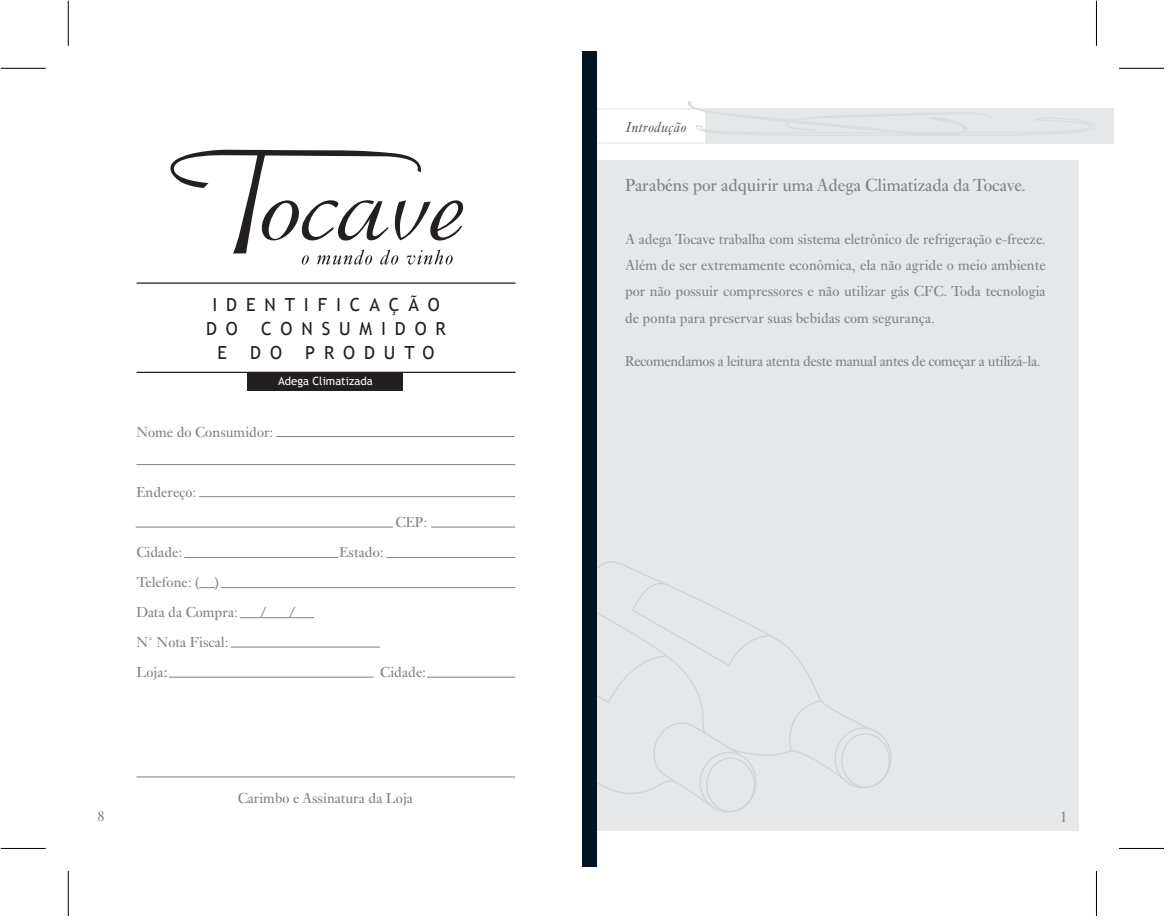
<style>
.page{position:relative;width:1170px;height:922px;background:#fff}
.page>*{position:absolute;margin:0;border:0;box-sizing:border-box;transform-origin:0 0}
.t1{font:18.12px "Ehrhardt";letter-spacing:-.005em;color:#808285}
.t2{font:18px/24px "Trebuchet MS";letter-spacing:.5em;color:#231f20}
.t3{font:15px/26.2px "Ehrhardt";color:#808285}
.t4{font:15px "Ehrhardt";letter-spacing:-.02em;color:#808285}
.t5{font:italic 15px "Ehrhardt";color:#57585a}
.t6{font:11.38px "Trebuchet MS";color:#fff}
.s1{font-family:"Trebuchet MS";font-size:13px}
</style>
<div class="page">
<div style="left:583px;top:160px;width:495px;height:670px;background:#e6e7e9"></div>
<div style="left:705px;top:108px;width:408px;height:35px;background:#e6e7e9"></div>
<div style="left:582px;top:108px;width:185px;height:35px;border:1px solid #e6e7e9"></div>
<svg style="left:679px;top:101px;width:88px;height:36px"></svg>
<div style="left:841px;top:733px;width:48px;height:54px;border:1px solid #d1d2d4;border-radius:50%"></div>
<svg style="left:596px;top:564px;width:247px;height:245px"></svg>
<div style="left:706px;top:757px;width:48px;height:55px;border:1px solid #d1d2d4;border-radius:50%"></div>
<div style="left:699px;top:751px;width:57px;height:61px;border:1px solid #d1d2d4;border-radius:50%"></div>
<div style="left:582px;top:51px;width:14px;height:815px;background:#001522"></div>
<hr style="left:68px;top:1px;width:1px;height:45px;background:#000">
<hr style="left:1px;top:68px;width:45px;height:1px;background:#000">
<hr style="left:1px;top:848px;width:45px;height:1px;background:#000">
<hr style="left:68px;top:870px;width:1px;height:45px;background:#000">
<hr style="left:1096px;top:1px;width:1px;height:45px;background:#000">
<hr style="left:1118px;top:68px;width:45px;height:1px;background:#000">
<hr style="left:1118px;top:848px;width:45px;height:1px;background:#000">
<hr style="left:1096px;top:870px;width:1px;height:45px;background:#000">
<hr style="left:137px;top:282px;width:378px;height:2px;background:#231f20">
<hr style="left:137px;top:371px;width:378px;height:2px;background:#231f20">
<div style="left:247px;top:372px;width:156px;height:18px;background:#231f20"></div>
<hr style="left:276px;top:436px;width:238px;height:1px;background:#808285">
<hr style="left:136px;top:464px;width:379px;height:1px;background:#808285">
<hr style="left:431px;top:526px;width:84px;height:1px;background:#808285">
<hr style="left:136px;top:526px;width:257px;height:1px;background:#808285">
<hr style="left:199px;top:496px;width:316px;height:1px;background:#808285">
<hr style="left:386px;top:557px;width:129px;height:1px;background:#808285">
<hr style="left:184px;top:557px;width:154px;height:1px;background:#808285">
<hr style="left:221px;top:587px;width:294px;height:1px;background:#808285">
<svg style="left:199px;top:587px;width:16px;height:1px"></svg>
<hr style="left:240px;top:617px;width:74px;height:1px;background:#808285">
<hr style="left:231px;top:646px;width:149px;height:1px;background:#808285">
<hr style="left:427px;top:676px;width:88px;height:1px;background:#808285">
<hr style="left:169px;top:676px;width:205px;height:1px;background:#808285">
<hr style="left:136px;top:776px;width:379px;height:1px;background:#808285">
<svg style="left:170px;top:150px;width:294px;height:114px"></svg>
<p class="t2" style="left:206px;top:293px;width:235px;text-indent:6px">IDENTIFICAÇÃO<br>D O</p>
<p class="t2" style="left:261px;top:317px;width:186px">CONSUMIDOR</p>
<p class="t2" style="left:217px;top:341px;width:11px">E</p>
<p class="t2" style="left:250px;top:341px;width:33px">D O</p>
<p class="t2" style="left:305px;top:341px;width:131px">PRODUTO</p>
<p class="t6" style="left:278px;top:374px;width:96px">Adega Climatizada</p>
<p class="t3" style="left:136px;top:418px;width:139px">Nome do Consumidor:</p>
<p class="t3" style="left:136px;top:478px;width:62px">Endereço:</p>
<p class="t3" style="left:136px;top:538px;width:47px">Cidade:</p>
<p class="t3" style="left:339px;top:538px;width:46px">Estado:</p>
<p class="t3" style="left:136px;top:567px;width:103px;line-height:30px">Telefone: ( )<br>Data da Compra:</p>
<p class="t3" style="left:259px;top:598px;width:9px">/</p>
<p class="t3" style="left:288px;top:598px;width:9px">/</p>
<p class="t3" style="left:395px;top:508px;width:33px">CEP:</p>
<p class="t3" style="left:136px;top:627px;width:94px;line-height:30px">N˚ Nota Fiscal:<br>Loja<span class="s1">:</span></p>
<p class="t3" style="left:380px;top:659px;width:47px">Cidade:</p>
<p class="t3" style="left:97px;top:802px;width:9px">8</p>
<p class="t3" style="left:238px;top:784px;width:177px">Carimbo e Assinatura da Loja</p>
<p class="t5" style="left:625px;top:118px;width:63px">Introdução</p>
<p class="t1" style="left:625px;top:174px;width:402px">Parabéns por adquirir uma Adega Climatizada da Tocave.</p>
<p class="t3" style="left:625px;top:225px;width:422px;text-align:justify">A adega Tocave trabalha com sistema eletrônico de refrigeração e-freeze.<br>Além de ser extremamente econômica, ela não agride o meio ambiente por não possuir compressores e não utilizar gás CFC. Toda tecnologia de ponta para preservar suas bebidas com segurança.</p>
<p class="t4" style="left:625px;top:352px;width:417px">Recomendamos a leitura atenta deste manual antes de começar a utilizá-la.</p>
<p class="t3" style="left:1059px;top:803px;width:9px">1</p>
</div>
